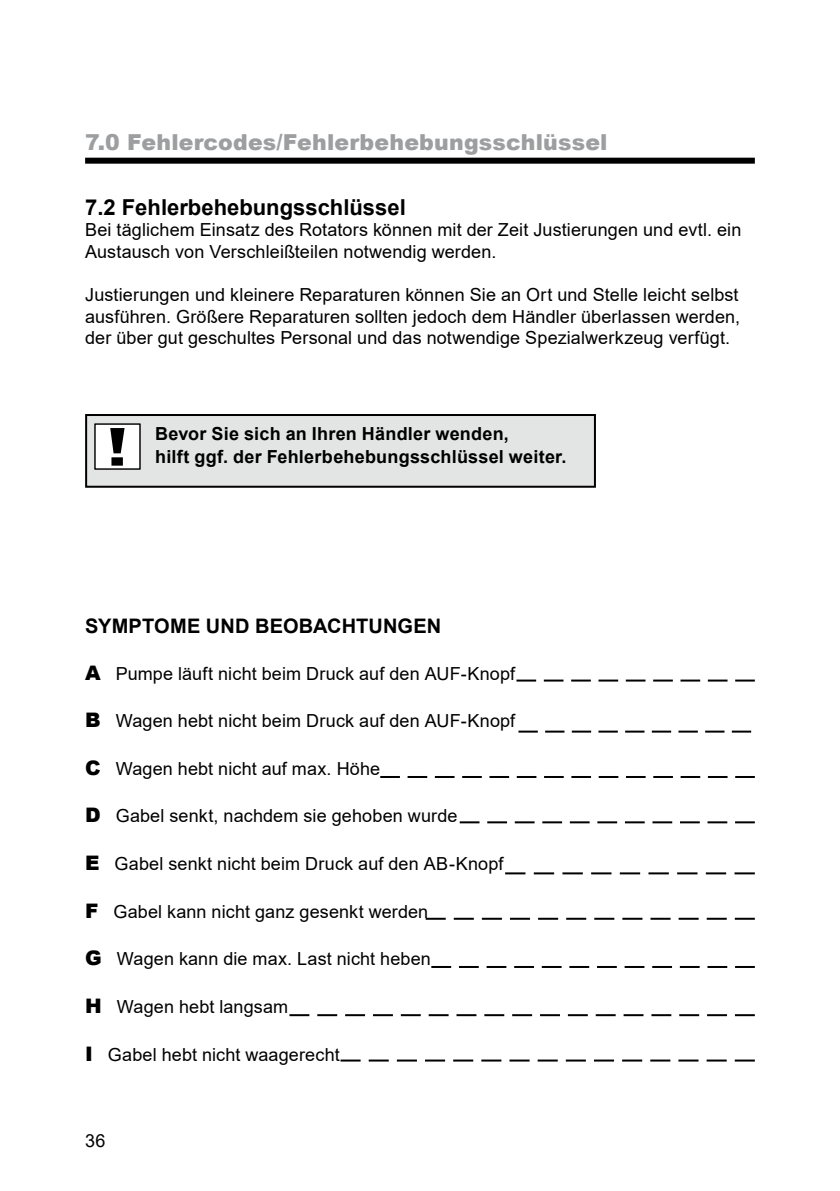
<style>
.page{position:relative;width:840px;height:1191px;background:#fff}
.page>*{position:absolute;margin:0;border:0;box-sizing:border-box;transform-origin:0 0}
.t1{font:900 22px "Arial";letter-spacing:.01em;color:#9c9e9f}
.t2{font:700 22px "Arial";color:#000}
.t3{font:700 20px "Arial";letter-spacing:.005em;color:#000}
.t4{font:18px/21.6px "Arial";letter-spacing:.005em;color:#000}
.t5{font:700 18px/22.4px "Arial";letter-spacing:.015em;color:#000}
.s1{font-weight:900;font-size:20px}
</style>
<div class="page">
<svg style="left:340px;top:1059px;width:414px;height:2px"></svg>
<svg style="left:289px;top:1014px;width:465px;height:2px"></svg>
<svg style="left:431px;top:966px;width:323px;height:2px"></svg>
<svg style="left:425px;top:917px;width:329px;height:2px"></svg>
<svg style="left:505px;top:872px;width:249px;height:2px"></svg>
<svg style="left:459px;top:821px;width:295px;height:2px"></svg>
<svg style="left:380px;top:776px;width:374px;height:2px"></svg>
<svg style="left:518px;top:730px;width:232px;height:2px"></svg>
<svg style="left:516px;top:679px;width:238px;height:2px"></svg>
<div style="left:86px;top:415px;width:508px;height:72px;background:#e3e4e4"></div>
<div style="left:85px;top:414px;width:510px;height:74px;border:2px solid #000"></div>
<div style="left:85px;top:158px;width:669px;height:6px;background:#000"></div>
<div style="left:95px;top:424px;width:45px;height:45px;background:#fff"></div>
<div style="left:94px;top:423px;width:46px;height:46px;border:1px solid #000"></div>
<svg style="left:110px;top:428px;width:14px;height:37px"></svg>
<p class="t1" style="left:85px;top:128px;width:523px">7.0 Fehlercodes/Fehlerbehebungsschlüssel</p>
<p class="t2" style="left:85px;top:191px;width:322px">7.2 Fehlerbehebungsschlüssel</p>
<p class="t4" style="left:85px;top:219px;width:657px">Bei täglichem Einsatz des Rotators können mit der Zeit Justierungen und evtl. ein<br>Austausch von Verschleißteilen notwendig werden.</p>
<p class="t4" style="left:85px;top:284px;width:656px;text-align:justify">Justierungen und kleinere Reparaturen können Sie an Ort und Stelle leicht selbst ausführen. Größere Reparaturen sollten jedoch dem Händler überlassen werden, der über gut geschultes Personal und das notwendige Spezialwerkzeug verfügt.</p>
<p class="t5" style="left:155px;top:423px;width:412px">Bevor Sie sich an Ihren Händler wenden,<br>hilft ggf. der Fehlerbehebungsschlüssel weiter.</p>
<p class="t3" style="left:85px;top:611px;width:357px">SYMPTOME UND BEOBACHTUNGEN</p>
<p class="t4" style="left:85px;top:662px;width:431px"><span class="s1">A</span> Pumpe läuft nicht beim Druck auf den AUF-Knopf</p>
<p class="t4" style="left:85px;top:710px;width:431px"><span class="s1">B</span> Wagen hebt nicht beim Druck auf den AUF-Knopf</p>
<p class="t4" style="left:85px;top:757px;width:296px"><span class="s1">C</span> Wagen hebt nicht auf max. Höhe</p>
<p class="t4" style="left:85px;top:805px;width:373px"><span class="s1">D</span> Gabel senkt, nachdem sie gehoben wurde</p>
<p class="t4" style="left:85px;top:853px;width:419px"><span class="s1">E</span> Gabel senkt nicht beim Druck auf den AB-Knopf</p>
<p class="t4" style="left:85px;top:900px;width:344px"><span class="s1">F</span> Gabel kann nicht ganz gesenkt werden</p>
<p class="t4" style="left:85px;top:948px;width:347px"><span class="s1">G</span> Wagen kann die max. Last nicht heben</p>
<p class="t4" style="left:85px;top:995px;width:204px"><span class="s1">H</span> Wagen hebt langsam</p>
<p class="t4" style="left:85px;top:1043px;width:256px"><span class="s1">I</span> Gabel hebt nicht waagerecht</p>
<p class="t4" style="left:85px;top:1130px;width:22px">36</p>
</div>
